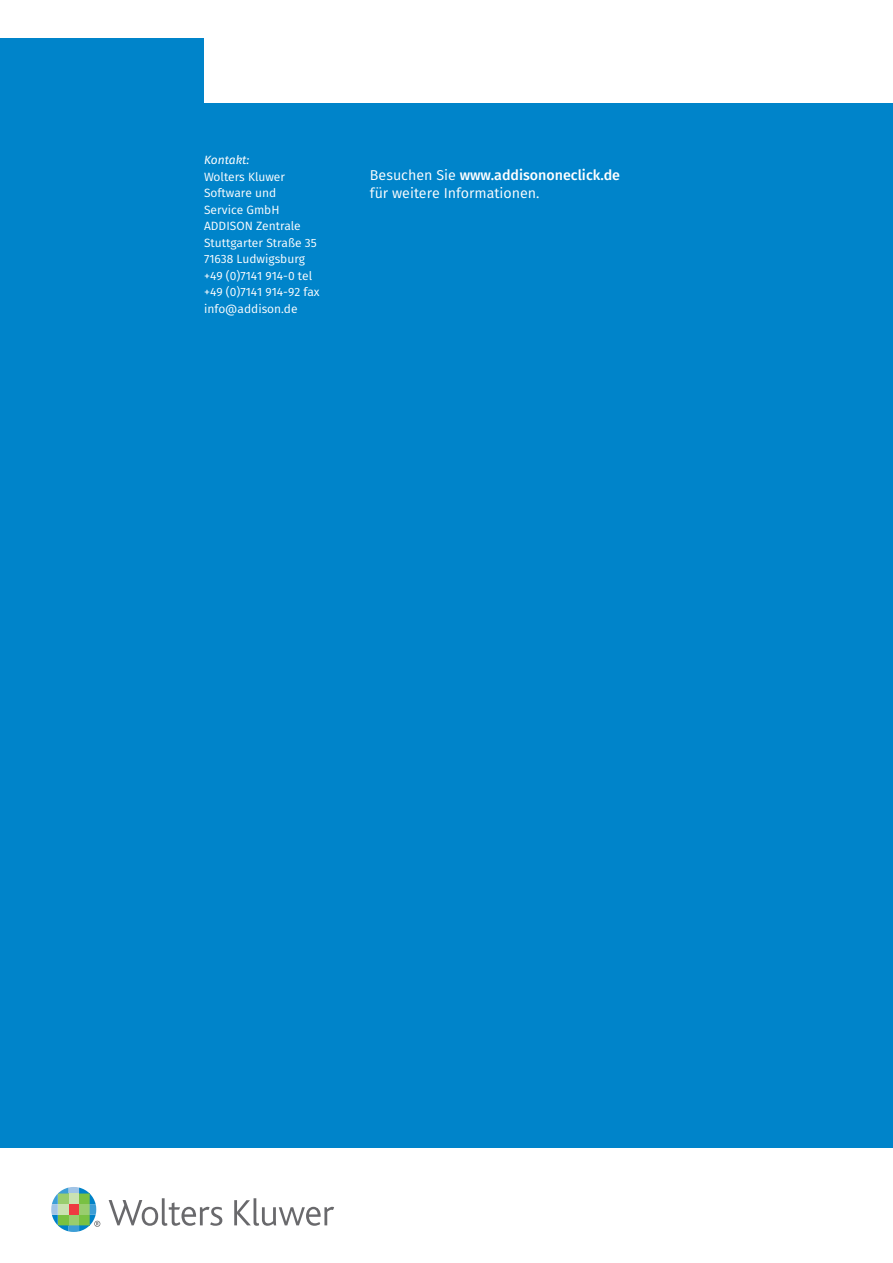
<style>
.page{position:relative;width:893px;height:1263px;background:#fff}
.page>*{position:absolute;margin:0;border:0;box-sizing:border-box;transform-origin:0 0}
.t1{font:14.25px/18px "Fira Sans";color:#fff}
.t2{font:12px/16.5px "Fira Sans";color:#fff}
.t3{font:italic 12px "Fira Sans";color:#fff}
.s1{font-weight:500}
</style>
<div class="page">
<div style="left:0;top:38px;width:893px;height:1110px;background:#0084ca"></div>
<div style="left:204px;top:0;width:689px;height:102px;background:#fff"></div>
<svg style="left:109px;top:1198px;width:113px;height:28px"></svg>
<svg style="left:234px;top:1198px;width:100px;height:28px"></svg>
<svg style="left:51px;top:1187px;width:49px;height:45px"></svg>
<p class="t3" style="left:204px;top:151px;width:47px">Kontakt:</p>
<p class="t2" style="left:204px;top:168px;width:117px">Wolters Kluwer<br>Software und<br>Service GmbH<br>ADDISON Zentrale<br>Stuttgarter Straße 35<br>71638 Ludwigsburg +49 (0)7141 914-0 tel +49 (0)7141 914-92 fax info@addison.de</p>
<p class="t1" style="left:370px;top:166px;width:252px">Besuchen Sie <span class="s1">www.addisononeclick.de </span>für weitere Informationen.</p>
</div>
